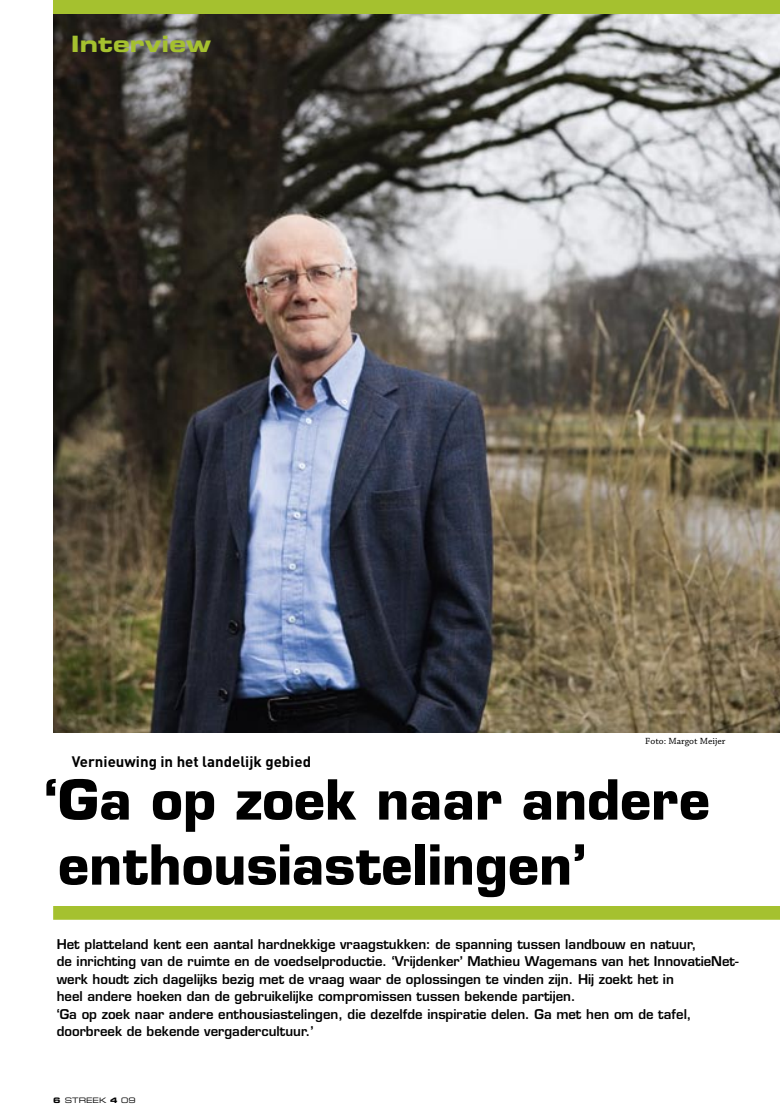
<style>
.page{position:relative;width:780px;height:1117px;background:#fff}
.page>*{position:absolute;margin:0;border:0;box-sizing:border-box;transform-origin:0 0}
.Artikelen-kop{font:700 53.75px/65px "Eurostile";color:#000}
.Nieuws-plat-din{font:22.5px "Eurostile Bold Extended Two";color:#a5c12f}
.Artikelen-chapeau{font:700 15px "DIN";color:#000}
.Artikelen-lead{font:600 13.12px/17.5px "Eurostile";color:#000}
.Colofon-plat{font:9.38px "Chaparral MM 390 7";color:#000}
.t1{font:7.5px "Eurostile Extended Two";color:#000}
.s1{font-family:"Eurostile Bold Extended Two"}
</style>
<div class="page">
<img style="left:53px;top:14px;width:726px;height:718px">
<div style="left:53px;top:0;width:727px;height:14px;background:#a5c12f"></div>
<div style="left:53px;top:905px;width:727px;height:14px;background:#a5c12f"></div>
<p class="Nieuws-plat-din" style="left:71px;top:28px;width:142px">Interview</p>
<p class="Colofon-plat" style="left:645px;top:735px;width:82px">Foto: Margot Meijer</p>
<p class="Artikelen-chapeau" style="left:72px;top:751px;width:241px">Vernieuwing in het landelijk gebied</p>
<p class="Artikelen-kop" style="left:44px;top:767px;width:667px">‘ Ga op zoek naar andere enthousiastelingen’</p>
<p class="Artikelen-lead" style="left:57px;top:934px;width:641px">Het platteland kent een aantal hardnekkige vraagstukken: de spanning tussen landbouw en natuur,</p>
<p class="Artikelen-lead" style="left:57px;top:952px;width:683px">de inrichting van de ruimte en de voedselproductie. ‘Vrijdenker’ Mathieu Wagemans van het InnovatieNet&shy;werk houdt zich dagelijks bezig met de vraag waar de oplossingen te vinden zijn. Hij zoekt het in</p>
<p class="Artikelen-lead" style="left:57px;top:987px;width:520px">heel andere hoeken dan de gebruikelijke compromissen tussen bekende partijen.</p>
<p class="Artikelen-lead" style="left:57px;top:1004px;width:636px">‘Ga op zoek naar andere enthousiastelingen, die dezelfde inspiratie delen. Ga met hen om de tafel,</p>
<p class="Artikelen-lead" style="left:57px;top:1022px;width:258px">doorbreek de bekende vergadercultuur.’</p>
<p class="t1" style="left:53px;top:1094px;width:84px"><span class="s1">6</span> STREEK <span class="s1">4</span> 09</p>
</div>
